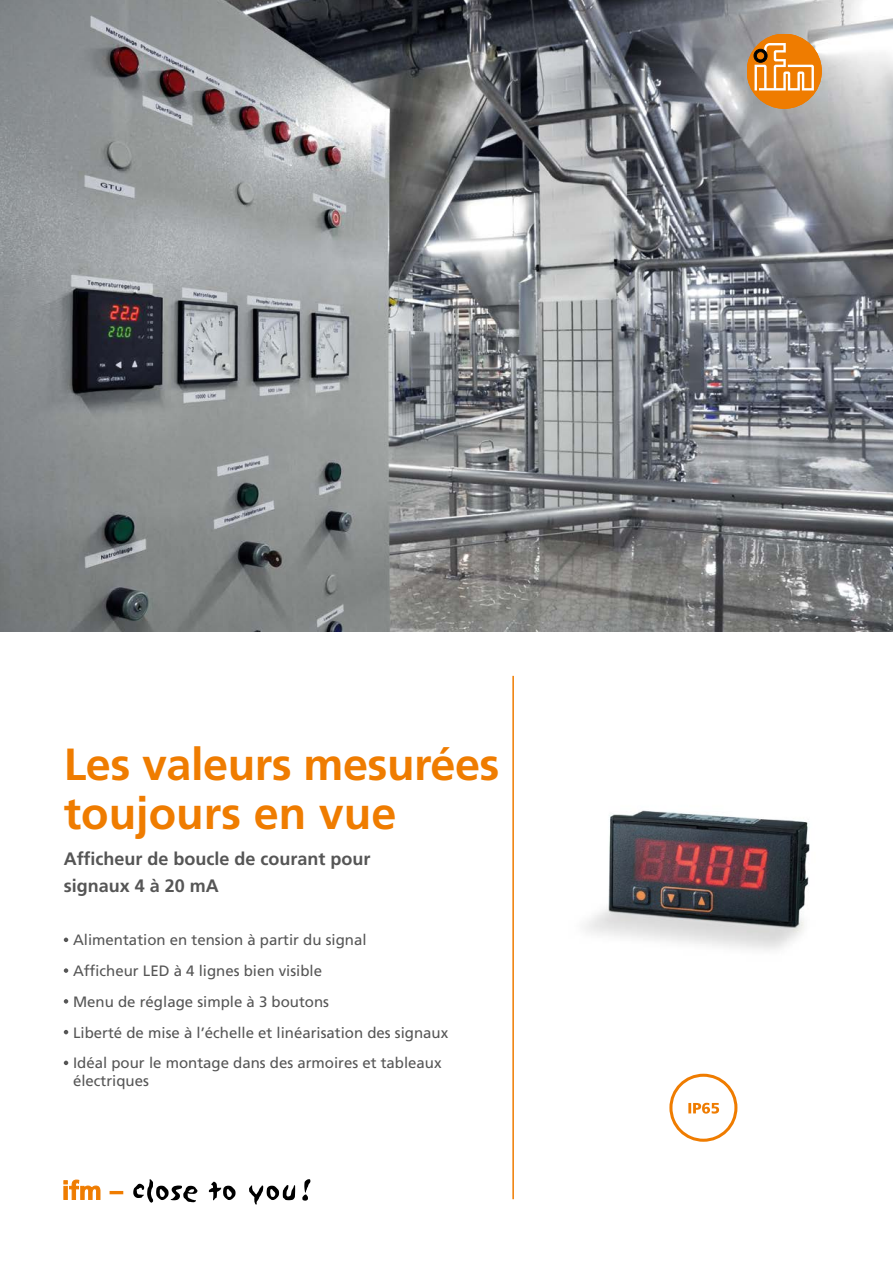
<style>
.page{position:relative;width:893px;height:1263px;background:#fff}
.page>*{position:absolute;margin:0;border:0;box-sizing:border-box;transform-origin:0 0}
.Titel_Headline_30pt{font:700 45px/49.5px "Frutiger LT Com";letter-spacing:-.01em;color:#ef7c00}
.Titel_Subheadline_12pt{font:700 18px/27px "Frutiger LT Com";color:#565656}
.Features{font:15px/18px "Frutiger LT Com";color:#565656}
</style>
<div class="page">
<img style="left:0;top:0;width:893px;height:631px">
<img style="left:585px;top:810px;width:225px;height:140px">
<svg style="left:64px;top:1180px;width:36px;height:20px"></svg>
<svg style="left:110px;top:1191px;width:13px;height:3px"></svg>
<svg style="left:133px;top:1179px;width:64px;height:24px"></svg>
<svg style="left:209px;top:1182px;width:27px;height:18px"></svg>
<svg style="left:249px;top:1185px;width:46px;height:19px"></svg>
<svg style="left:302px;top:1179px;width:8px;height:22px"></svg>
<hr style="left:512px;top:676px;width:2px;height:523px;background:#ef7c00">
<div style="left:747px;top:34px;width:74px;height:74px;background:#ef7c00;border-radius:50%"></div>
<div style="left:747px;top:34px;width:74px;height:74px;border:1px solid #ef7c00;border-radius:50%"></div>
<svg style="left:754px;top:43px;width:60px;height:47px"></svg>
<svg style="left:64px;top:937px;width:4px;height:5px"></svg>
<svg style="left:64px;top:968px;width:4px;height:5px"></svg>
<svg style="left:64px;top:999px;width:4px;height:4px"></svg>
<svg style="left:64px;top:1030px;width:4px;height:4px"></svg>
<svg style="left:64px;top:1061px;width:4px;height:4px"></svg>
<svg style="left:669px;top:1074px;width:68px;height:68px"></svg>
<p class="Titel_Headline_30pt" style="left:64px;top:739px;width:437px">Les valeurs mesurées toujours en vue</p>
<p class="Titel_Subheadline_12pt" style="left:64px;top:845px;width:308px">Afficheur de boucle de courant pour signaux 4 à 20 mA</p>
<p class="Features" style="left:73px;top:931px;width:295px">Alimentation en tension à partir du signal</p>
<p class="Features" style="left:73px;top:962px;width:250px">Afficheur LED à 4 lignes bien visible</p>
<p class="Features" style="left:73px;top:993px;width:257px">Menu de réglage simple à 3 boutons</p>
<p class="Features" style="left:73px;top:1023px;width:377px">Liberté de mise à l’échelle et linéarisation des signaux</p>
<p class="Features" style="left:73px;top:1054px;width:370px">Idéal pour le montage dans des armoires et tableaux électriques</p>
</div>
